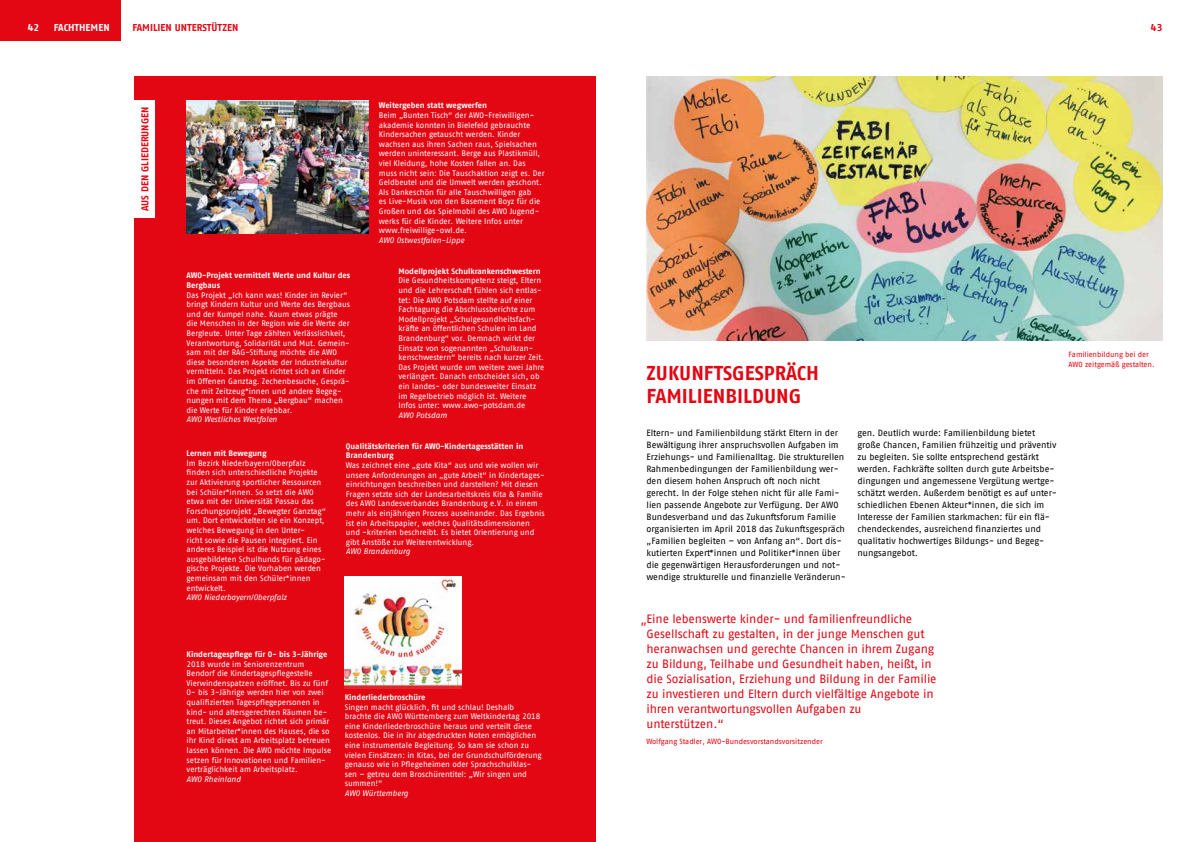
<style>
.page{position:relative;width:1191px;height:842px;background:#fff}
.page>*{position:absolute;margin:0;border:0;box-sizing:border-box;transform-origin:0 0}
.t1{font:700 20px/23px "AWO Fago Office";color:#e30613}
.t2{font:12px/15px "AWO Fago Office";letter-spacing:-.005em;color:#e30613}
.t3{font:700 10px "AWO Fago Office";color:#e30613}
.t4{font:700 10px "AWO Fago Office";color:#fff}
.t5{font:9px/12px "AWO Fago Office";color:#000}
.t6{font:8px/9.6px "AWO Fago Office";color:#fff}
.t7{font:700 8px/9.6px "AWO Fago Office";letter-spacing:-.005em;color:#fff}
.t8{font:italic 8px "AWO Fago Office";color:#fff}
.t9{font:7.5px/10.2px "AWO Fago Office";color:#e30613}
</style>
<div class="page">
<img style="left:646px;top:76px;width:516px;height:264px">
<div style="left:0;top:0;width:121px;height:40px;background:#e30613"></div>
<div style="left:134px;top:76px;width:461px;height:766px;background:#e30613"></div>
<div style="left:134px;top:100px;width:21px;height:118px;background:#fff"></div>
<img style="left:187px;top:100px;width:181px;height:133px">
<img style="left:345px;top:576px;width:116px;height:112px">
<p class="t4" style="left:28px;top:21px;width:13px">42</p>
<p class="t4" style="left:54px;top:21px;width:57px">FACHTHEMEN</p>
<p class="t3" style="left:132px;top:21px;width:107px">FAMILIEN UNTERSTÜTZEN</p>
<p class="t3" style="left:1150px;top:21px;width:13px">43</p>
<p class="t3" style="left:139px;top:211px;width:106px;rotate:-90deg">AUS DEN GLIEDERUNGEN</p>
<p class="t7" style="left:379px;top:101px;width:110px">Weitergeben statt wegwerfen</p>
<p class="t6" style="left:379px;top:110px;width:167px">Beim „Bunten Tisch“ der AWO-Freiwilligen&shy;akademie konnten in Bielefeld gebrauchte Kindersachen getauscht werden. Kinder wachsen aus ihren Sachen raus, Spielsachen werden uninteressant. Berge aus Plastikmüll, viel Kleidung, hohe Kosten fallen an. Das muss nicht sein: Die Tauschaktion zeigt es. Der Geldbeutel und die Umwelt werden geschont.<br>Als Dankeschön für alle Tauschwilligen gab<br>es Live-Musik von den Basement Boyz für die Großen und das Spielmobil des AWO Jugend&shy;werks für die Kinder. Weitere Infos unter www.freiwillige-owl.de.</p>
<p class="t8" style="left:379px;top:236px;width:87px">AWO Ostwestfalen-Lippe</p>
<p class="t7" style="left:398px;top:266px;width:144px">Modellprojekt Schulkrankenschwestern</p>
<p class="t6" style="left:398px;top:276px;width:147px">Die Gesundheitskompetenz steigt, Eltern und die Lehrerschaft fühlen sich entlas&shy;tet: Die AWO Potsdam stellte auf einer Fachtagung die Abschlussberichte zum Modellprojekt „Schulgesundheitsfach&shy;kräfte an öffentlichen Schulen im Land Brandenburg“ vor. Demnach wirkt der Einsatz von sogenannten „Schulkran&shy;kenschwestern“ bereits nach kurzer Zeit.<br>Das Projekt wurde um weitere zwei Jahre verlängert. Danach entscheidet sich, ob ein landes- oder bundesweiter Einsatz im Regelbetrieb möglich ist. Weitere Infos unter: www.awo-potsdam.de</p>
<p class="t8" style="left:398px;top:410px;width:50px">AWO Potsdam</p>
<p class="t7" style="left:187px;top:271px;width:165px">AWO-Projekt vermittelt Werte und Kultur des<br>Bergbaus</p>
<p class="t6" style="left:187px;top:290px;width:165px">Das Projekt „Ich kann was! Kinder im Revier“ bringt Kindern Kultur und Werte des Bergbaus und der Kumpel nahe. Kaum etwas prägte die Menschen in der Region wie die Werte der Bergleute. Unter Tage zählten Verlässlichkeit, Verantwortung, Solidarität und Mut. Gemein&shy;sam mit der RAG-Stiftung möchte die AWO diese besonderen Aspekte der Industriekultur vermitteln. Das Projekt richtet sich an Kinder im Offenen Ganztag. Zechenbesuche, Gesprä&shy;che mit Zeitzeug*innen und andere Begeg&shy;nungen mit dem Thema „Bergbau“ machen die Werte für Kinder erlebbar.</p>
<p class="t8" style="left:187px;top:415px;width:92px">AWO Westliches Westfalen</p>
<p class="t7" style="left:187px;top:448px;width:82px">Lernen mit Bewegung</p>
<p class="t6" style="left:187px;top:458px;width:141px">Im Bezirk Niederbayern/Oberpfalz finden sich unterschiedliche Projekte zur Aktivierung sportlicher Ressourcen bei Schüler*innen. So setzt die AWO etwa mit der Universität Passau das Forschungsprojekt „Bewegter Ganztag“ um. Dort entwickelten sie ein Konzept, welches Bewegung in den Unter-<br>richt sowie die Pausen integriert. Ein anderes Beispiel ist die Nutzung eines ausgebildeten Schulhunds für pädago&shy;gische Projekte. Die Vorhaben werden gemeinsam mit den Schüler*innen entwickelt.</p>
<p class="t8" style="left:187px;top:593px;width:102px">AWO Niederbayern/Oberpfalz</p>
<p class="t7" style="left:346px;top:441px;width:179px">Qualitätskriterien für AWO-Kindertagesstätten in<br>Brandenburg</p>
<p class="t6" style="left:346px;top:460px;width:200px">Was zeichnet eine „gute Kita“ aus und wie wollen wir unsere Anforderungen an „gute Arbeit“ in Kindertages&shy;einrichtungen beschreiben und darstellen? Mit diesen Fragen setzte sich der Landesarbeitskreis Kita &amp; Familie des AWO Landesverbandes Brandenburg e.V. in einem mehr als einjährigen Prozess auseinander. Das Ergebnis ist ein Arbeitspapier, welches Qualitätsdimensionen und -kriterien beschreibt. Es bietet Orientierung und gibt Anstöße zur Weiterentwicklung.</p>
<p class="t8" style="left:346px;top:547px;width:66px">AWO Brandenburg</p>
<p class="t7" style="left:187px;top:649px;width:142px">Kindertagespflege für 0- bis 3-Jährige</p>
<p class="t6" style="left:187px;top:659px;width:146px">2018 wurde im Seniorenzentrum Bendorf die Kindertagespflegestelle Vierwindenspatzen eröffnet. Bis zu fünf 0- bis 3-Jährige werden hier von zwei qualifizierten Tagespflegepersonen in kind- und altersgerechten Räumen be&shy;treut. Dieses Angebot richtet sich primär an Mitarbeiter*innen des Hauses, die so ihr Kind direkt am Arbeitsplatz betreuen lassen können. Die AWO möchte Impulse setzen für Innovationen und Familien&shy;verträglichkeit am Arbeitsplatz.</p>
<p class="t8" style="left:187px;top:774px;width:56px">AWO Rheinland</p>
<p class="t7" style="left:345px;top:692px;width:82px">Kinderliederbroschüre</p>
<p class="t6" style="left:345px;top:702px;width:198px">Singen macht glücklich, fit und schlau! Deshalb brachte die AWO Württemberg zum Weltkindertag 2018 eine Kinderliederbroschüre heraus und verteilt diese kostenlos. Die in ihr abgedruckten Noten ermöglichen eine instrumentale Begleitung. So kam sie schon zu vielen Einsätzen: in Kitas, bei der Grundschulförderung genauso wie in Pflegeheimen oder Sprachschulklas&shy;sen – getreu dem Broschürentitel: „Wir singen und summen!“</p>
<p class="t8" style="left:345px;top:789px;width:65px">AWO Württemberg</p>
<h1 class="t1" style="left:646px;top:361px;width:174px">ZUKUNFTSGESPRÄCH<br>FAMILIENBILDUNG</h1>
<p class="t5" style="left:646px;top:427px;width:201px">Eltern- und Familienbildung stärkt Eltern in der Bewältigung ihrer anspruchsvollen Aufgaben im Erziehungs- und Familienalltag. Die strukturellen Rahmenbedingungen der Familienbildung wer&shy;den diesem hohen Anspruch oft noch nicht gerecht. In der Folge stehen nicht für alle Fami&shy;lien passende Angebote zur Verfügung. Der AWO Bundesverband und das Zukunftsforum Familie organisierten im April 2018 das Zukunftsgespräch „Familien begleiten – von Anfang an“. Dort dis&shy;kutierten Expert*innen und Politiker*innen über die gegenwärtigen Herausforderungen und not&shy;wendige strukturelle und finanzielle Veränderun-</p>
<p class="t5" style="left:857px;top:427px;width:201px">gen. Deutlich wurde: Familienbildung bietet große Chancen, Familien frühzeitig und präventiv zu begleiten. Sie sollte entsprechend gestärkt werden. Fachkräfte sollten durch gute Arbeitsbe&shy;dingungen und angemessene Vergütung wertge&shy;schätzt werden. Außerdem benötigt es auf unter&shy;schiedlichen Ebenen Akteur*innen, die sich im Interesse der Familien starkmachen: für ein flä&shy;chendeckendes, ausreichend finanziertes und qualitativ hochwertiges Bildungs- und Begeg&shy;nungsangebot.</p>
<p class="t2" style="left:646px;top:611px;width:291px">Eine lebenswerte kinder- und familienfreundliche Gesellschaft zu gestalten, in der junge Menschen gut heranwachsen und gerechte Chancen in ihrem Zugang zu Bildung, Teilhabe und Gesundheit haben, heißt, in die Sozialisation, Erziehung und Bildung in der Familie zu investieren und Eltern durch vielfältige Angebote in ihren verantwortungsvollen Aufgaben zu unterstützen.“</p>
<p class="t9" style="left:646px;top:736px;width:178px">Wolfgang Stadler, AWO-Bundesvorstandsvorsitzender</p>
<h2 class="t2" style="left:640px;top:612px;width:8px">„</h2>
<p class="t9" style="left:1068px;top:349px;width:88px">Familienbildung bei der<br>AWO zeitgemäß gestalten.</p>
</div>
